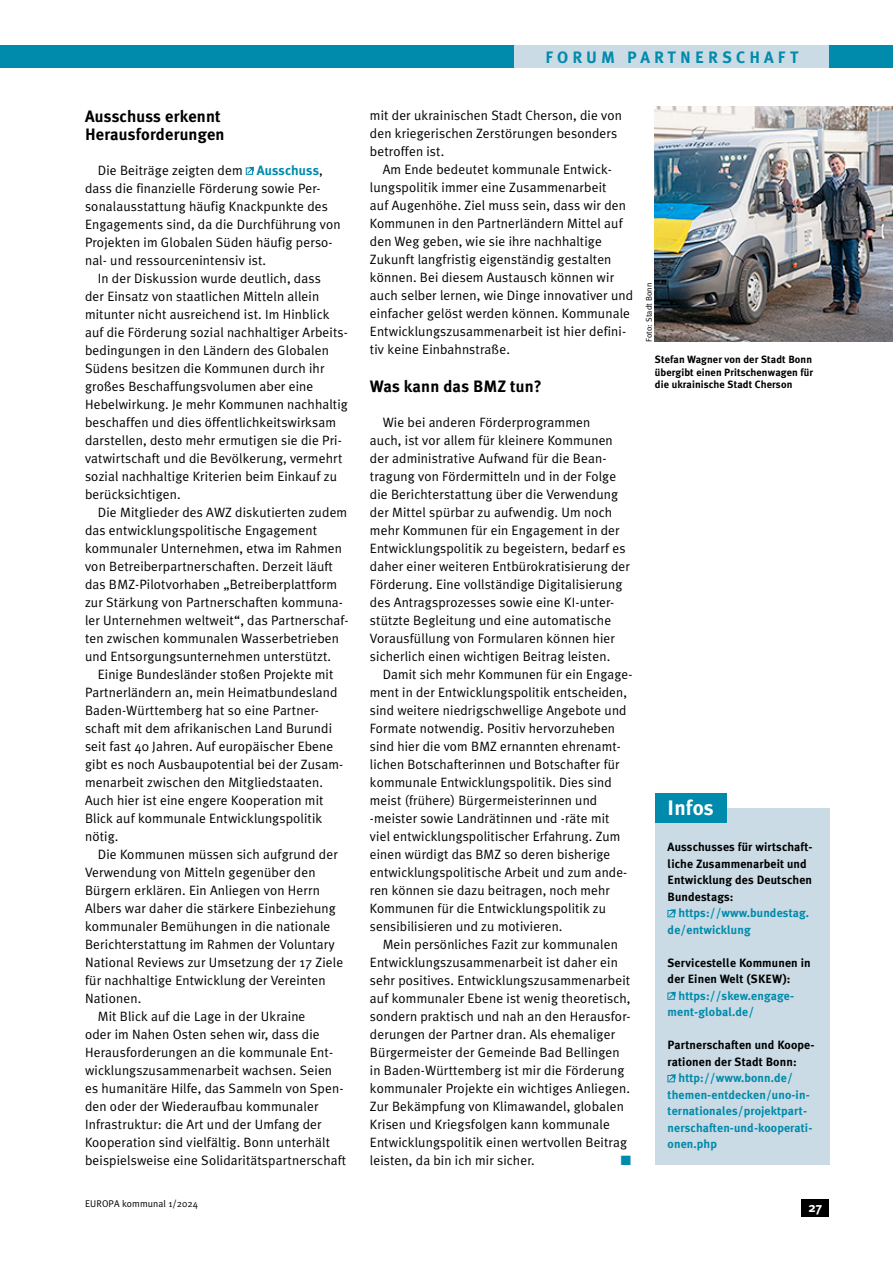
<style>
.page{position:relative;width:893px;height:1263px;background:#fff}
.page>*{position:absolute;margin:0;border:0;box-sizing:border-box;transform-origin:0 0}
.t1{font:700 21px "Meta Plus";letter-spacing:.01em;color:#fff}
.t2{font:700 16.5px/18px "Meta Plus";letter-spacing:.01em;color:#000}
.t3{font:700 16.5px "Meta Plus";letter-spacing:.25em;color:#008aab}
.t4{font:13.5px/18px "Meta Plus Normal";letter-spacing:.01em;color:#000}
.t5{font:700 13.5px "Meta Plus";color:#fff}
.t6{font:13.5px "Zapf Dingbats ITC";color:#008aab}
.t7{font:700 12px/16.5px "Meta Plus";letter-spacing:.01em;color:#008aab}
.t8{font:700 12px/16.5px "Meta Plus";letter-spacing:.01em;color:#000}
.t9{font:700 10.5px/12.8px "Meta Plus";letter-spacing:.01em;color:#000;text-align:justify}
.t10{font:9.75px "Meta Plus Normal";letter-spacing:.01em;color:#000}
.t11{font:8.25px "Meta Plus Normal";letter-spacing:.01em;color:#000}
.s1{font-family:"Meta Plus";font-weight:700;color:#008aab}
</style>
<div class="page">
<div style="left:0;top:46px;width:893px;height:22px;background:#008aab"></div>
<div style="left:514px;top:46px;width:315px;height:22px;background:#cadbe5"></div>
<div style="left:246px;top:168px;width:7px;height:7px;border:1px solid #008aab"></div>
<svg style="left:247px;top:166px;width:7px;height:8px"></svg>
<img style="left:655px;top:106px;width:238px;height:235px">
<div style="left:655px;top:808px;width:174px;height:357px;background:#cadbe5"></div>
<div style="left:668px;top:910px;width:7px;height:7px;border:1px solid #008aab"></div>
<svg style="left:669px;top:909px;width:7px;height:7px"></svg>
<div style="left:668px;top:993px;width:7px;height:7px;border:1px solid #008aab"></div>
<svg style="left:669px;top:991px;width:7px;height:8px"></svg>
<div style="left:668px;top:1075px;width:7px;height:7px;border:1px solid #008aab"></div>
<svg style="left:669px;top:1074px;width:7px;height:7px"></svg>
<div style="left:655px;top:793px;width:72px;height:30px;background:#008aab"></div>
<div style="left:801px;top:1199px;width:28px;height:17px;background:#000"></div>
<p class="t2" style="left:85px;top:107px;width:141px">Ausschuss erkennt<br>Herausforderungen</p>
<p class="t4" style="left:85px;top:161px;width:257px;text-indent:13px">Die Beiträge zeigten dem <span class="s1">Ausschuss</span>, dass die finanzielle Förderung sowie Per&shy;sonalausstattung häufig Knackpunkte des Engagements sind, da die Durchführung von Projekten im Globalen Süden häufig perso&shy;nal- und ressourcenintensiv ist.</p>
<p class="t4" style="left:85px;top:269px;width:264px;text-indent:13px">In der Diskussion wurde deutlich, dass<br>der Einsatz von staatlichen Mitteln allein mitunter nicht ausreichend ist. Im Hinblick auf die Förderung sozial nachhaltiger Arbeits&shy;bedingungen in den Ländern des Globalen Südens besitzen die Kommunen durch ihr großes Beschaffungsvolumen aber eine Hebelwirkung. Je mehr Kommunen nachhaltig beschaffen und dies öffentlichkeitswirksam darstellen, desto mehr ermutigen sie die Pri&shy;vatwirtschaft und die Bevölkerung, vermehrt sozial nachhaltige Kriterien beim Einkauf zu berücksichtigen.</p>
<p class="t4" style="left:85px;top:503px;width:265px;text-indent:13px">Die Mitglieder des AWZ diskutierten zudem das entwicklungspolitische Engagement kommunaler Unternehmen, etwa im Rahmen von Betreiberpartnerschaften. Derzeit läuft das BMZ-Pilotvorhaben „Betreiberplattform zur Stärkung von Partnerschaften kommuna&shy;ler Unternehmen weltweit“, das Partnerschaf&shy;ten zwischen kommunalen Wasserbetrieben und Entsorgungsunternehmen unterstützt.</p>
<p class="t4" style="left:85px;top:665px;width:260px;text-indent:13px">Einige Bundesländer stoßen Projekte mit Partnerländern an, mein Heimatbundesland Baden-Württemberg hat so eine Partner&shy;schaft mit dem afrikanischen Land Burundi seit fast 40 Jahren. Auf europäischer Ebene gibt es noch Ausbaupotential bei der Zusam&shy;menarbeit zwischen den Mitgliedstaaten.<br>Auch hier ist eine engere Kooperation mit Blick auf kommunale Entwicklungspolitik nötig.</p>
<p class="t4" style="left:98px;top:845px;width:242px">Die Kommunen müssen sich aufgrund der</p>
<p class="t4" style="left:85px;top:863px;width:232px">Verwendung von Mitteln gegenüber den</p>
<p class="t4" style="left:85px;top:881px;width:236px">Bürgern erklären. Ein Anliegen von Herrn</p>
<p class="t4" style="left:85px;top:899px;width:252px">Albers war daher die stärkere Einbeziehung</p>
<p class="t4" style="left:85px;top:917px;width:247px">kommunaler Bemühungen in die nationale</p>
<p class="t4" style="left:85px;top:935px;width:251px">Berichterstattung im Rahmen der Voluntary</p>
<p class="t4" style="left:85px;top:953px;width:260px">National Reviews zur Umsetzung der 17 Ziele</p>
<p class="t4" style="left:85px;top:971px;width:242px">für nachhaltige Entwicklung der Vereinten</p>
<p class="t4" style="left:85px;top:989px;width:58px">Nationen.</p>
<p class="t4" style="left:98px;top:1007px;width:209px">Mit Blick auf die Lage in der Ukraine</p>
<p class="t4" style="left:85px;top:1025px;width:236px">oder im Nahen Osten sehen wir, dass die</p>
<p class="t4" style="left:85px;top:1043px;width:250px">Herausforderungen an die kommunale Ent-</p>
<p class="t4" style="left:85px;top:1061px;width:249px">wicklungszusammenarbeit wachsen. Seien</p>
<p class="t4" style="left:85px;top:1079px;width:260px">es humanitäre Hilfe, das Sammeln von Spen-</p>
<p class="t4" style="left:85px;top:1097px;width:235px">den oder der Wiederaufbau kommunaler</p>
<p class="t4" style="left:85px;top:1115px;width:238px">Infrastruktur: die Art und der Umfang der</p>
<p class="t4" style="left:85px;top:1133px;width:247px">Kooperation sind vielfältig. Bonn unterhält</p>
<p class="t4" style="left:85px;top:1151px;width:263px">beispielsweise eine Solidaritätspartnerschaft</p>
<p class="t10" style="left:85px;top:1198px;width:115px">EUROPA kommunal 1/2024</p>
<p class="t3" style="left:545px;top:48px;width:255px">FORUM PARTNERSCHAFT</p>
<p class="t4" style="left:370px;top:107px;width:254px">mit der ukrainischen Stadt Cherson, die von den kriegerischen Zerstörungen besonders betroffen ist.</p>
<p class="t4" style="left:370px;top:161px;width:265px;text-indent:13px">Am Ende bedeutet kommunale Entwick&shy;lungspolitik immer eine Zusammenarbeit<br>auf Augenhöhe. Ziel muss sein, dass wir den Kommunen in den Partnerländern Mittel auf den Weg geben, wie sie ihre nachhaltige Zukunft langfristig eigenständig gestalten können. Bei diesem Austausch können wir auch selber lernen, wie Dinge innovativer und einfacher gelöst werden können. Kommunale Entwicklungszusammenarbeit ist hier defini&shy;tiv keine Einbahnstraße.</p>
<p class="t2" style="left:370px;top:377px;width:174px">Was kann das BMZ tun?</p>
<p class="t4" style="left:370px;top:413px;width:262px;text-indent:13px">Wie bei anderen Förderprogrammen<br>auch, ist vor allem für kleinere Kommunen der administrative Aufwand für die Bean&shy;tragung von Fördermitteln und in der Folge die Berichterstattung über die Verwendung der Mittel spürbar zu aufwendig. Um noch mehr Kommunen für ein Engagement in der Entwicklungspolitik zu begeistern, bedarf es daher einer weiteren Entbürokratisierung der Förderung. Eine vollständige Digitalisierung des Antragsprozesses sowie eine KI-unter&shy;stützte Begleitung und eine automatische Vorausfüllung von Formularen können hier sicherlich einen wichtigen Beitrag leisten.</p>
<p class="t4" style="left:370px;top:665px;width:264px;text-indent:13px">Damit sich mehr Kommunen für ein Engage&shy;ment in der Entwicklungspolitik entscheiden, sind weitere niedrigschwellige Angebote und Formate notwendig. Positiv hervorzuheben sind hier die vom BMZ ernannten ehrenamt&shy;lichen Botschafterinnen und Botschafter für kommunale Entwicklungspolitik. Dies sind meist (frühere) Bürgermeisterinnen und -meister sowie Landrätinnen und -räte mit viel entwicklungspolitischer Erfahrung. Zum einen würdigt das BMZ so deren bisherige entwicklungspolitische Arbeit und zum ande&shy;ren können sie dazu beitragen, noch mehr Kommunen für die Entwicklungspolitik zu sensibilisieren und zu motivieren.</p>
<p class="t4" style="left:370px;top:935px;width:262px;text-indent:13px">Mein persönliches Fazit zur kommunalen Entwicklungszusammenarbeit ist daher ein sehr positives. Entwicklungszusammenarbeit auf kommunaler Ebene ist wenig theoretisch, sondern praktisch und nah an den Herausfor&shy;derungen der Partner dran. Als ehemaliger Bürgermeister der Gemeinde Bad Bellingen in Baden-Württemberg ist mir die Förderung kommunaler Projekte ein wichtiges Anliegen.<br>Zur Bekämpfung von Klimawandel, globalen Krisen und Kriegsfolgen kann kommunale Entwicklungspolitik einen wertvollen Beitrag leisten, da bin ich mir sicher.</p>
<p class="t6" style="left:621px;top:1154px;width:12px">■</p>
<p class="t11" style="left:644px;top:342px;width:61px;rotate:-90deg">Foto: Stadt Bonn</p>
<p class="t9" style="left:655px;top:353px;width:160px">Stefan Wagner von der Stadt Bonn übergibt einen Pritschenwagen für die ukrainische Stadt Cherson</p>
<h1 class="t1" style="left:668px;top:795px;width:48px">Infos</h1>
<p class="t8" style="left:668px;top:839px;width:146px">Ausschusses für wirtschaft&shy;liche Zusammenarbeit und<br>Entwicklung des Deutschen<br>Bundestags:</p>
<p class="t7" style="left:668px;top:905px;width:143px;text-indent:11px">https://www.bundestag. de/entwicklung</p>
<p class="t8" style="left:668px;top:954px;width:145px">Servicestelle Kommunen in der Einen Welt (SKEW):</p>
<p class="t7" style="left:668px;top:987px;width:128px;text-indent:11px">https://skew.engage&shy;ment-global.de/</p>
<p class="t8" style="left:668px;top:1037px;width:148px">Partnerschaften und Koope&shy;rationen der Stadt Bonn:</p>
<p class="t7" style="left:668px;top:1070px;width:146px;text-indent:11px">http://www.bonn.de/ themen-entdecken/uno-in&shy;ternationales/projektpart&shy;nerschaften-und-kooperati&shy;onen.php</p>
<p class="t5" style="left:809px;top:1199px;width:15px">27</p>
</div>
